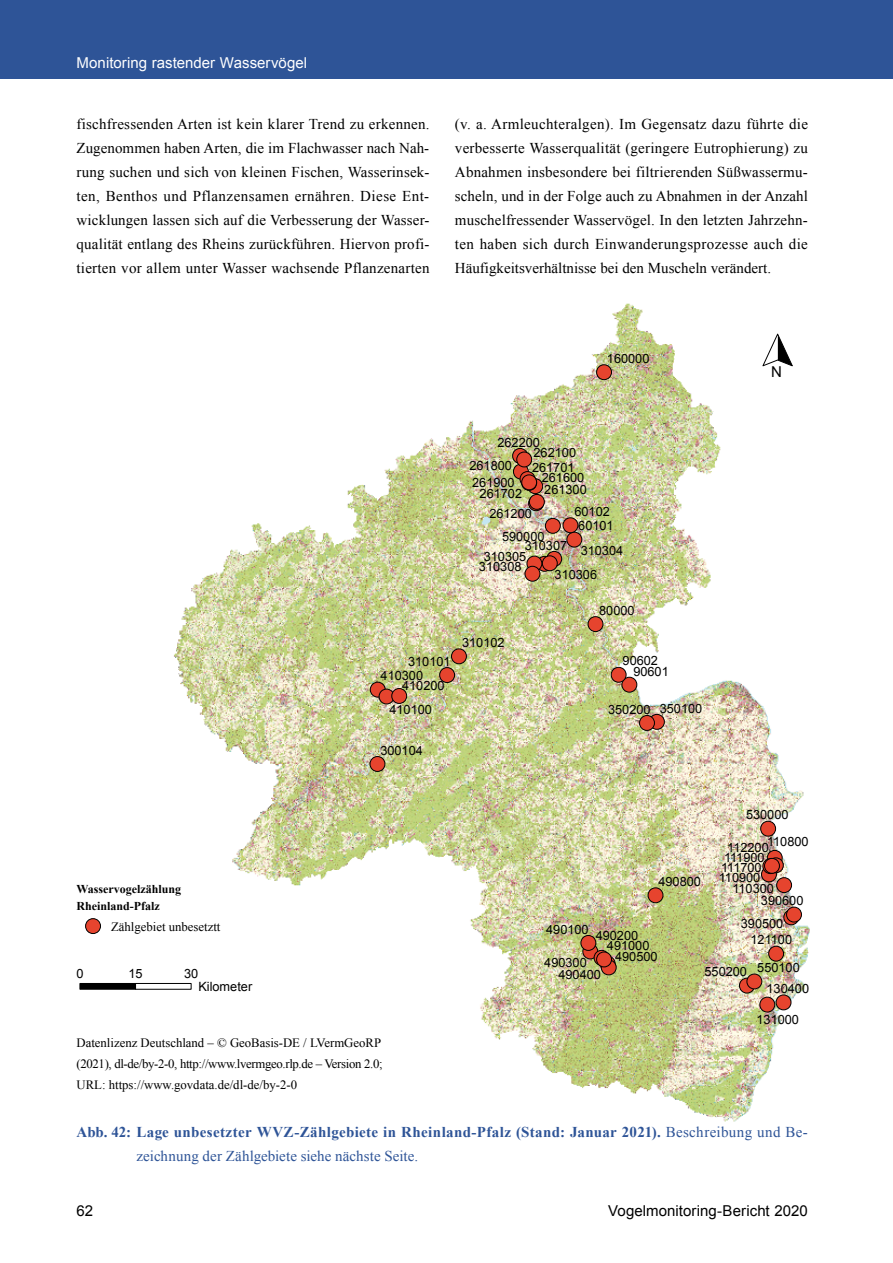
<style>
.page{position:relative;width:893px;height:1263px;background:#fff}
.page>*{position:absolute;margin:0;border:0;box-sizing:border-box;transform-origin:0 0}
.t1{font:15px/24px "Times New Roman";color:#000;text-align:justify}
.t2{font:700 15px/24px "Times New Roman";letter-spacing:.02em;color:#2e5497}
.t3{font:15px "Arial";letter-spacing:.005em;color:#000}
.t4{font:15px "Arial";letter-spacing:.005em;color:#fff}
.t5{font:12.75px/10.2px "Arial";color:#000}
.t6{font:12.75px/21px "Times New Roman";color:#000;text-align:justify}
.t7{font:700 12px/17px "Times New Roman";color:#000}
.s1{font-weight:400}
</style>
<div class="page">
<div style="left:0;top:0;width:893px;height:78px;background:#2e5497"></div>
<img style="left:173px;top:303px;width:637px;height:638px">
<img style="left:481px;top:941px;width:328px;height:58px">
<img style="left:480px;top:999px;width:302px;height:59px">
<img style="left:541px;top:1058px;width:231px;height:59px">
<img style="left:716px;top:1117px;width:24px;height:5px">
<svg style="left:587px;top:616px;width:17px;height:16px"></svg>
<svg style="left:610px;top:666px;width:28px;height:27px"></svg>
<svg style="left:761px;top:850px;width:31px;height:43px"></svg>
<svg style="left:768px;top:945px;width:16px;height:17px"></svg>
<svg style="left:596px;top:364px;width:16px;height:16px"></svg>
<img style="left:512px;top:448px;width:33px;height:63px">
<svg style="left:369px;top:756px;width:17px;height:16px"></svg>
<svg style="left:439px;top:648px;width:28px;height:35px"></svg>
<svg style="left:639px;top:714px;width:26px;height:17px"></svg>
<svg style="left:783px;top:906px;width:19px;height:19px"></svg>
<svg style="left:370px;top:681px;width:37px;height:24px"></svg>
<svg style="left:647px;top:887px;width:17px;height:16px"></svg>
<svg style="left:580px;top:935px;width:37px;height:41px;background:#b68355"></svg>
<svg style="left:760px;top:820px;width:16px;height:17px"></svg>
<img style="left:739px;top:973px;width:53px;height:40px">
<img style="left:524px;top:517px;width:58px;height:65px">
<svg style="left:761px;top:333px;width:33px;height:34px"></svg>
<div style="left:80px;top:983px;width:56px;height:6px;background:#000"></div>
<div style="left:80px;top:983px;width:56px;height:7px;border:1px solid #000"></div>
<div style="left:135px;top:983px;width:56px;height:7px;border:1px solid #000"></div>
<svg style="left:85px;top:918px;width:16px;height:16px"></svg>
<p class="t4" style="left:77px;top:53px;width:232px">Monitoring rastender Wasservögel</p>
<p class="t1" style="left:77px;top:112px;width:355px">fischfressenden Arten ist kein klarer Trend zu erkennen.<br>Zugenommen haben Arten, die im Flachwasser nach Nah&shy;rung suchen und sich von kleinen Fischen, Wasserinsek&shy;ten, Benthos und Pflanzensamen ernähren. Diese Ent&shy;wicklungen lassen sich auf die Verbesserung der Wasser&shy;qualität entlang des Rheins zurückführen. Hiervon profi&shy;tierten vor allem unter Wasser wachsende Pflanzenarten</p>
<p class="t1" style="left:455px;top:112px;width:355px">(v. a. Armleuchteralgen). Im Gegensatz dazu führte die verbesserte Wasserqualität (geringere Eutrophierung) zu Abnahmen insbesondere bei filtrierenden Süßwassermu&shy;scheln, und in der Folge auch zu Abnahmen in der Anzahl muschelfressender Wasservögel. In den letzten Jahrzehn&shy;ten haben sich durch Einwanderungsprozesse auch die Häufigkeitsverhältnisse bei den Muscheln verändert.</p>
<p class="t5" style="left:607px;top:353px;width:44px">160000</p>
<p class="t3" style="left:771px;top:362px;width:12px">N</p>
<p class="t5" style="left:408px;top:656px;width:44px">310101</p>
<p class="t5" style="left:402px;top:671px;width:44px;text-indent:-21px">410300<br>410200</p>
<p class="t5" style="left:389px;top:705px;width:44px">410100</p>
<p class="t5" style="left:380px;top:745px;width:44px">300104</p>
<p class="t5" style="left:534px;top:437px;width:44px;text-indent:-36px">262200<br>262100</p>
<p class="t5" style="left:472px;top:478px;width:44px">261900</p>
<p class="t5" style="left:469px;top:460px;width:44px">261800</p>
<p class="t5" style="left:480px;top:489px;width:44px">261702</p>
<p class="t5" style="left:532px;top:462px;width:44px">261701</p>
<p class="t5" style="left:542px;top:472px;width:47px;line-height:12.1px">261600<br>261300</p>
<p class="t5" style="left:574px;top:504px;width:41px;line-height:14.2px;text-align:center">60102<br>60101</p>
<p class="t5" style="left:489px;top:509px;width:44px">261200</p>
<p class="t5" style="left:502px;top:531px;width:44px">590000</p>
<p class="t5" style="left:525px;top:541px;width:44px">310307</p>
<p class="t5" style="left:581px;top:546px;width:44px">310304</p>
<p class="t5" style="left:484px;top:551px;width:44px">310305</p>
<p class="t5" style="left:479px;top:561px;width:44px">310308</p>
<p class="t5" style="left:555px;top:569px;width:44px">310306</p>
<p class="t5" style="left:462px;top:637px;width:44px">310102</p>
<p class="t5" style="left:599px;top:605px;width:37px">80000</p>
<p class="t5" style="left:633px;top:656px;width:37px;text-indent:-11px">90602<br>90601</p>
<p class="t5" style="left:608px;top:704px;width:96px">350200 350100</p>
<p class="t7" style="left:77px;top:880px;width:106px">Wasservogelzählung<br>Rheinland-Pfalz</p>
<p class="t6" style="left:111px;top:916px;width:111px">Zählgebiet unbesetztt</p>
<p class="t5" style="left:76px;top:968px;width:9px">0</p>
<p class="t5" style="left:128px;top:968px;width:16px">15</p>
<p class="t5" style="left:184px;top:968px;width:16px">30</p>
<p class="t5" style="left:198px;top:981px;width:55px">Kilometer</p>
<p class="t6" style="left:77px;top:1032px;width:308px">Datenlizenz Deutschland – © GeoBasis-DE / LVermGeoRP (2021), dl-de/by-2-0, http://www.lvermgeo.rlp.de – Version 2.0; URL: https://www.govdata.de/dl-de/by-2-0</p>
<p class="t5" style="left:658px;top:876px;width:44px">490800</p>
<p class="t5" style="left:746px;top:810px;width:44px">530000</p>
<p class="t5" style="left:767px;top:836px;width:43px">110800</p>
<p class="t5" style="left:724px;top:843px;width:46px">112200<br>111900</p>
<p class="t5" style="left:732px;top:872px;width:43px;line-height:10.8px;text-indent:-14px">110900<br>110300</p>
<p class="t5" style="left:721px;top:863px;width:42px">111700</p>
<p class="t5" style="left:546px;top:924px;width:44px">490100</p>
<p class="t5" style="left:596px;top:930px;width:44px">490200</p>
<p class="t5" style="left:607px;top:941px;width:44px">491000</p>
<p class="t5" style="left:615px;top:952px;width:44px">490500</p>
<p class="t5" style="left:544px;top:957px;width:44px">490300</p>
<p class="t5" style="left:558px;top:969px;width:44px">490400</p>
<p class="t5" style="left:741px;top:890px;width:64px;line-height:22.4px;text-indent:20px">390600<br>390500</p>
<p class="t5" style="left:750px;top:935px;width:43px">121100</p>
<p class="t5" style="left:704px;top:965px;width:97px">550200 550100</p>
<p class="t5" style="left:766px;top:983px;width:44px">130400</p>
<p class="t5" style="left:756px;top:1015px;width:44px">131000</p>
<p class="t2" style="left:137px;top:1120px;width:673px;text-indent:-60px">Abb. 42: Lage unbesetzter WVZ-Zählgebiete in Rheinland-Pfalz (Stand: Januar 2021). <span class="s1">Beschreibung und Be&shy;zeichnung der Zählgebiete siehe nächste Seite.</span></p>
<p class="t3" style="left:77px;top:1201px;width:18px">62</p>
<p class="t3" style="left:608px;top:1201px;width:201px">Vogelmonitoring-Bericht 2020</p>
</div>
